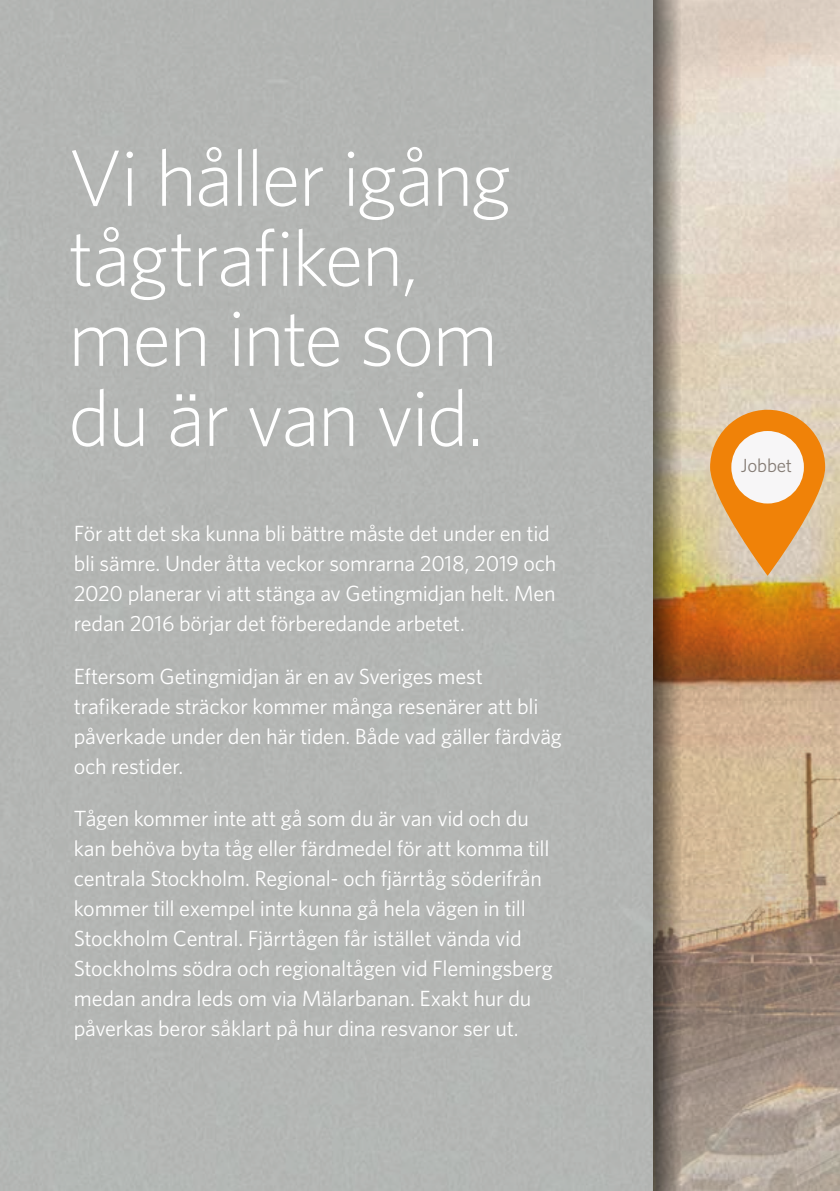
<style>
.page{position:relative;width:840px;height:1191px;background:#fff}
.page>*{position:absolute;margin:0;border:0;box-sizing:border-box;transform-origin:0 0}
.t1{font:300 80px/80px "Whitney";letter-spacing:-.025em;color:#fff}
.t2{font:22px/30px "Whitney";letter-spacing:-.01em;color:#fff}
.t3{font:19px "Whitney";letter-spacing:-.01em;color:#877e77}
</style>
<div class="page">
<img style="left:680px;top:0;width:159px;height:1191px">
<svg style="left:652px;top:0;width:28px;height:1191px;background:#928472"></svg>
<div style="left:0;top:0;width:652px;height:1191px;background:#b4b5b3"></div>
<svg style="left:709px;top:410px;width:115px;height:166px;background:#e89940"></svg>
<div style="left:731px;top:431px;width:72px;height:72px;background:#f7f6f7;border-radius:50%"></div>
<h1 class="t1" style="left:68px;top:135px;width:444px">Vi håller igång tågtrafiken, men inte som du är van vid.</h1>
<p class="t2" style="left:74px;top:517px;width:484px">För att det ska kunna bli bättre måste det under en tid bli sämre. Under åtta veckor somrarna 2018, 2019 och 2020 planerar vi att stänga av Getingmidjan helt. Men redan 2016 börjar det förberedande arbetet.</p>
<p class="t2" style="left:74px;top:660px;width:489px">Eftersom Getingmidjan är en av Sveriges mest trafikerade sträckor kommer många resenärer att bli påverkade under den här tiden. Både vad gäller färdväg och restider.</p>
<p class="t2" style="left:74px;top:803px;width:480px">Tågen kommer inte att gå som du är van vid och du kan behöva byta tåg eller färdmedel för att komma till centrala Stockholm. Regional- och fjärrtåg söderifrån kommer till exempel inte kunna gå hela vägen in till Stockholm Central. Fjärrtågen får istället vända vid Stockholms södra och regionaltågen vid Flemingsberg medan andra leds om via Mälarbanan. Exakt hur du påverkas beror såklart på hur dina resvanor ser ut.</p>
<p class="t3" style="left:740px;top:453px;width:53px">Jobbet</p>
</div>
